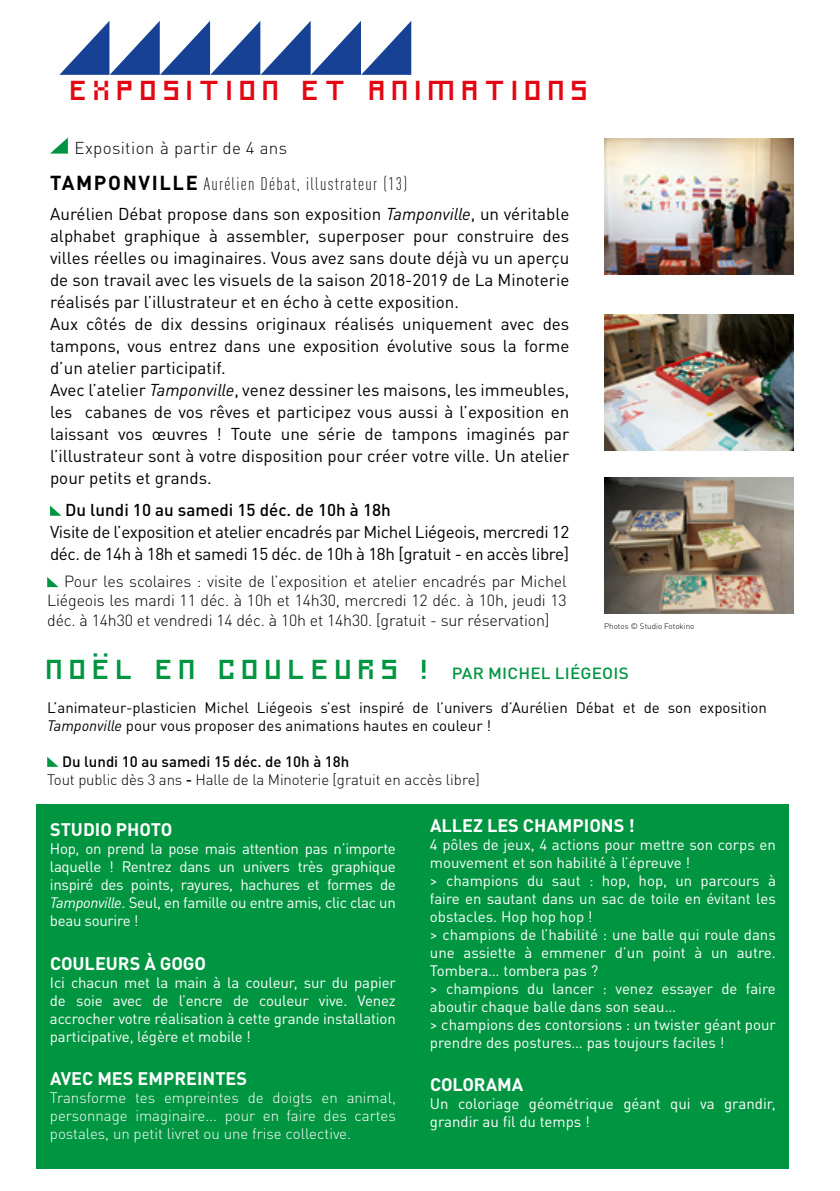
<style>
.page{position:relative;width:840px;height:1191px;background:#fff}
.page>*{position:absolute;margin:0;border:0;box-sizing:border-box;transform-origin:0 0}
.t1{font:32px "Charriot Deluxe";letter-spacing:.08em;color:#e30613;scale:1.07 1}
.t2{font:700 18px "DIN Pro";color:#fff}
.t3{font:300 condensed 18px "DIN Pro";letter-spacing:.07em;color:#000}
.t4{font:17px/22px "DIN Pro";color:#000}
.t5{font:17px/22px "DIN Pro";letter-spacing:-.02em;color:#000}
.t6{font:500 17px "DIN Pro";color:#000}
.t7{font:300 17px "DIN Pro";letter-spacing:.02em;color:#000}
.t8{font:300 16px/19.2px "DIN Pro";letter-spacing:-.01em;color:#000;text-align:justify}
.t9{font:500 16px "DIN Pro";letter-spacing:.01em;color:#009641;scale:1.07 1}
.t10{font:15px/18px "DIN Pro";color:#fff;text-align:justify}
.t11{font:15px/18px "DIN Pro";color:#000}
.t12{font:300 15px/18px "DIN Pro";color:#fff;text-align:justify}
.t13{font:300 15px/18px "DIN Pro";letter-spacing:-.01em;color:#000}
.t14{font:300 8px "DIN Pro";color:#000}
.s1{font-weight:700;font-stretch:normal;font-size:20px}
.s2{font-style:italic}
.s3{font-family:"Charriot Deluxe";font-weight:400;font-size:32px}
.s4{font-weight:500}
</style>
<div class="page">
<div style="left:37px;top:804px;width:751px;height:364px;background:#009641"></div>
<svg style="left:59px;top:21px;width:352px;height:54px"></svg>
<svg style="left:50px;top:138px;width:18px;height:16px"></svg>
<svg style="left:50px;top:505px;width:11px;height:11px"></svg>
<svg style="left:47px;top:577px;width:11px;height:10px"></svg>
<img style="left:604px;top:138px;width:189px;height:136px">
<img style="left:604px;top:314px;width:189px;height:136px">
<svg style="left:47px;top:756px;width:11px;height:11px"></svg>
<img style="left:604px;top:477px;width:189px;height:136px">
<h1 class="t1" style="left:71px;top:59px;width:488px">EXPOSITION ET ANIMATIONS</h1>
<p class="t7" style="left:74px;top:134px;width:214px">Exposition à partir de 4 ans</p>
<p class="t3" style="left:50px;top:171px;width:358px"><span class="s1">TAMPONVILLE</span> Aurélien Débat, illustrateur (13)</p>
<p class="t4" style="left:50px;top:201px;width:520px">Aurélien Débat propose dans son exposition <span class="s2">Tamponville</span>, un véritable alphabet graphique à assembler, superposer pour construire des villes réelles ou imaginaires. Vous avez sans doute déjà vu un aperçu de son travail avec les visuels de la saison 2018-2019 de La Minoterie réalisés par l’illustrateur et en écho à cette exposition.<br>Aux côtés de dix dessins originaux réalisés uniquement avec des tampons, vous entrez dans une exposition évolutive sous la forme d’un atelier participatif.<br>Avec l’atelier <span class="s2">Tamponville</span>, venez dessiner les maisons, les immeubles, les cabanes de vos rêves et participez vous aussi à l’exposition en laissant vos œuvres ! Toute une série de tampons imaginés par l’illustrateur sont à votre disposition pour créer votre ville. Un atelier pour petits et grands.</p>
<p class="t6" style="left:65px;top:496px;width:327px">Du lundi 10 au samedi 15 déc. de 10h à 18h</p>
<p class="t5" style="left:50px;top:519px;width:520px">Visite de l’exposition et atelier encadrés par Michel Liégeois, mercredi 12 déc. de 14h à 18h et samedi 15 déc. de 10h à 18h [gratuit - en accès libre]</p>
<p class="t8" style="left:47px;top:570px;width:520px;text-indent:17px">Pour les scolaires : visite de l’exposition et atelier encadrés par Michel Liégeois les mardi 11 déc. à 10h et 14h30, mercredi 12 déc. à 10h, jeudi 13 déc. à 14h30 et vendredi 14 déc. à 10h et 14h30. [gratuit - sur réservation]</p>
<p class="t14" style="left:604px;top:620px;width:92px">Photos © Studio Fotokino</p>
<p class="t9" style="left:47px;top:660px;width:544px"><span class="s3">NOËL EN COULEURS !</span> PAR MICHEL LIÉGEOIS</p>
<p class="t11" style="left:47px;top:697px;width:720px">L’animateur-plasticien Michel Liégeois s’est inspiré de l’univers d’Aurélien Débat et de son exposition<br><span class="s2">Tamponville</span> pour vous proposer des animations hautes en couleur !</p>
<p class="t13" style="left:47px;top:751px;width:434px;text-indent:15px"><span class="s4">Du lundi 10 au samedi 15 déc. de 10h à 18h<br></span>Tout public dès 3 ans <span class="s4">-</span> Halle de la Minoterie [gratuit en accès libre]</p>
<p class="t2" style="left:50px;top:815px;width:124px">STUDIO PHOTO</p>
<p class="t10" style="left:50px;top:838px;width:347px">Hop, on prend la pose mais attention pas n’importe laquelle ! Rentrez dans un univers très graphique inspiré des points, rayures, hachures et formes de <span class="s2">Tamponville</span>. Seul, en famille ou entre amis, clic clac un beau sourire !</p>
<p class="t2" style="left:50px;top:948px;width:157px">COULEURS À GOGO</p>
<p class="t10" style="left:50px;top:971px;width:347px">Ici chacun met la main à la couleur, sur du papier de soie avec de l’encre de couleur vive. Venez accrocher votre réalisation à cette grande installation participative, légère et mobile !</p>
<p class="t2" style="left:50px;top:1063px;width:198px">AVEC MES EMPREINTES</p>
<p class="t12" style="left:50px;top:1087px;width:347px">Transforme tes empreintes de doigts en animal, personnage imaginaire... pour en faire des cartes postales, un petit livret ou une frise collective.</p>
<p class="t2" style="left:430px;top:810px;width:206px">ALLEZ LES CHAMPIONS !</p>
<p class="t10" style="left:429px;top:834px;width:347px;text-align:left">4 pôles de jeux, 4 actions pour mettre son corps en mouvement et son habilité à l’épreuve !<br>&gt; champions du saut : hop, hop, un parcours à faire en sautant dans un sac de toile en évitant les obstacles. Hop hop hop !<br>&gt; champions de l’habilité : une balle qui roule dans une assiette à emmener d’un point à un autre.<br>Tombera… tombera pas ?<br>&gt; champions du lancer : venez essayer de faire aboutir chaque balle dans son seau…<br>&gt; champions des contorsions : un twister géant pour prendre des postures… pas toujours faciles !</p>
<p class="t2" style="left:430px;top:1069px;width:95px">COLORAMA</p>
<p class="t10" style="left:429px;top:1093px;width:347px">Un coloriage géométrique géant qui va grandir, grandir au fil du temps !</p>
</div>
